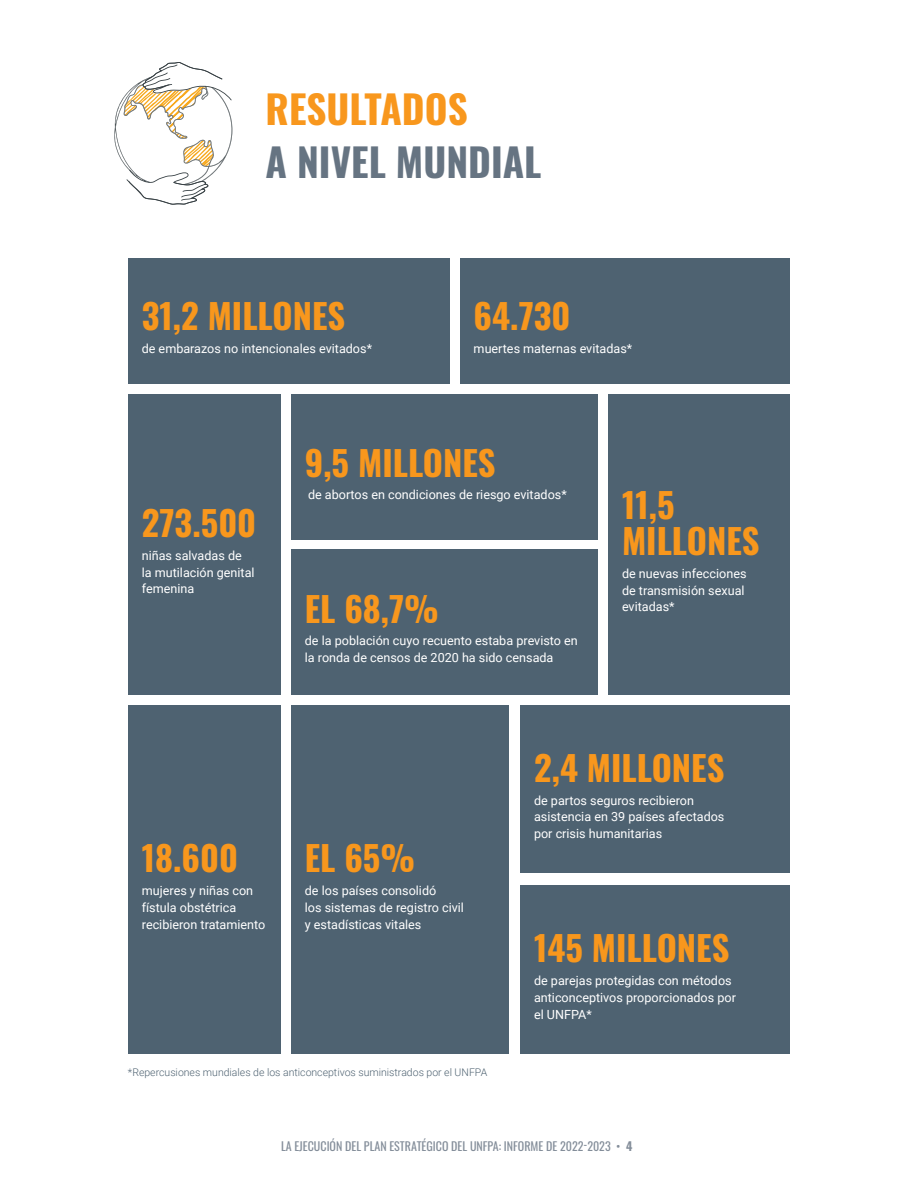
<style>
.page{position:relative;width:918px;height:1188px;background:#fff}
.page>*{position:absolute;margin:0;border:0;box-sizing:border-box;transform-origin:0 0}
.t1{font:700 39px "Oswald";color:#667482}
.t2{font:700 39px "Oswald";color:#f8971d}
.t3{font:700 34.5px/36px "Oswald";color:#f8971d}
.t4{font:12.6px/16.8px "Roboto";color:#fff}
.t5{font:12px "Oswald";color:#838d99}
.t6{font:300 10.5px "Roboto";color:#4e6271}
.s1{font-weight:700}
</style>
<div class="page">
<svg style="left:114px;top:62px;width:119px;height:143px"></svg>
<div style="left:609px;top:395px;width:181px;height:300px;background:#4e6271"></div>
<div style="left:291px;top:395px;width:307px;height:145px;background:#4e6271"></div>
<div style="left:291px;top:549px;width:307px;height:146px;background:#4e6271"></div>
<div style="left:128px;top:706px;width:153px;height:348px;background:#4e6271"></div>
<div style="left:291px;top:706px;width:218px;height:348px;background:#4e6271"></div>
<div style="left:521px;top:706px;width:269px;height:167px;background:#4e6271"></div>
<div style="left:521px;top:886px;width:269px;height:168px;background:#4e6271"></div>
<div style="left:128px;top:258px;width:322px;height:126px;background:#4e6271"></div>
<div style="left:460px;top:258px;width:330px;height:126px;background:#4e6271"></div>
<div style="left:128px;top:395px;width:153px;height:300px;background:#4e6271"></div>
<h1 class="t2" style="left:266px;top:88px;width:204px">RESULTADOS</h1>
<h1 class="t1" style="left:266px;top:142px;width:277px">A NIVEL MUNDIAL</h1>
<h2 class="t3" style="left:142px;top:300px;width:205px">31,2 MILLONES</h2>
<p class="t4" style="left:142px;top:339px;width:232px">de embarazos no intencionales evitados*</p>
<h2 class="t3" style="left:474px;top:300px;width:98px">64.730</h2>
<p class="t4" style="left:474px;top:339px;width:160px">muertes maternas evitadas*</p>
<h2 class="t3" style="left:142px;top:507px;width:116px">273.500</h2>
<p class="t4" style="left:142px;top:546px;width:114px">niñas salvadas de la mutilación genital femenina</p>
<h2 class="t3" style="left:142px;top:842px;width:98px">18.600</h2>
<p class="t4" style="left:142px;top:882px;width:125px">mujeres y niñas con fístula obstétrica recibieron tratamiento</p>
<h2 class="t3" style="left:305px;top:447px;width:192px">9,5 MILLONES</h2>
<p class="t4" style="left:308px;top:486px;width:260px">de abortos en condiciones de riesgo evitados*</p>
<h2 class="t3" style="left:305px;top:593px;width:136px">EL 68,7%</h2>
<p class="t4" style="left:305px;top:632px;width:275px">de la población cuyo recuento estaba previsto en la ronda de censos de 2020 ha sido censada</p>
<h2 class="t3" style="left:622px;top:489px;width:139px">11,5<br>MILLONES</h2>
<p class="t4" style="left:622px;top:564px;width:126px">de nuevas infecciones de transmisión sexual evitadas*</p>
<h2 class="t3" style="left:305px;top:842px;width:112px">EL 65%</h2>
<p class="t4" style="left:305px;top:882px;width:161px">de los países consolidó<br>los sistemas de registro civil y estadísticas vitales</p>
<h2 class="t3" style="left:534px;top:752px;width:192px">2,4 MILLONES</h2>
<p class="t4" style="left:534px;top:791px;width:192px">de partos seguros recibieron asistencia en 39 países afectados por crisis humanitarias</p>
<h2 class="t3" style="left:534px;top:932px;width:197px">145 MILLONES</h2>
<p class="t4" style="left:534px;top:972px;width:203px">de parejas protegidas con métodos anticonceptivos proporcionados por el UNFPA*</p>
<p class="t6" style="left:128px;top:1065px;width:361px">*Repercusiones mundiales de los anticonceptivos suministrados por el UNFPA</p>
<p class="t5" style="left:281px;top:1135px;width:353px">LA EJECUCIÓN DEL PLAN ESTRATÉGICO DEL UNFPA: INFORME DE 2022-2023 • <span class="s1">4</span></p>
</div>
